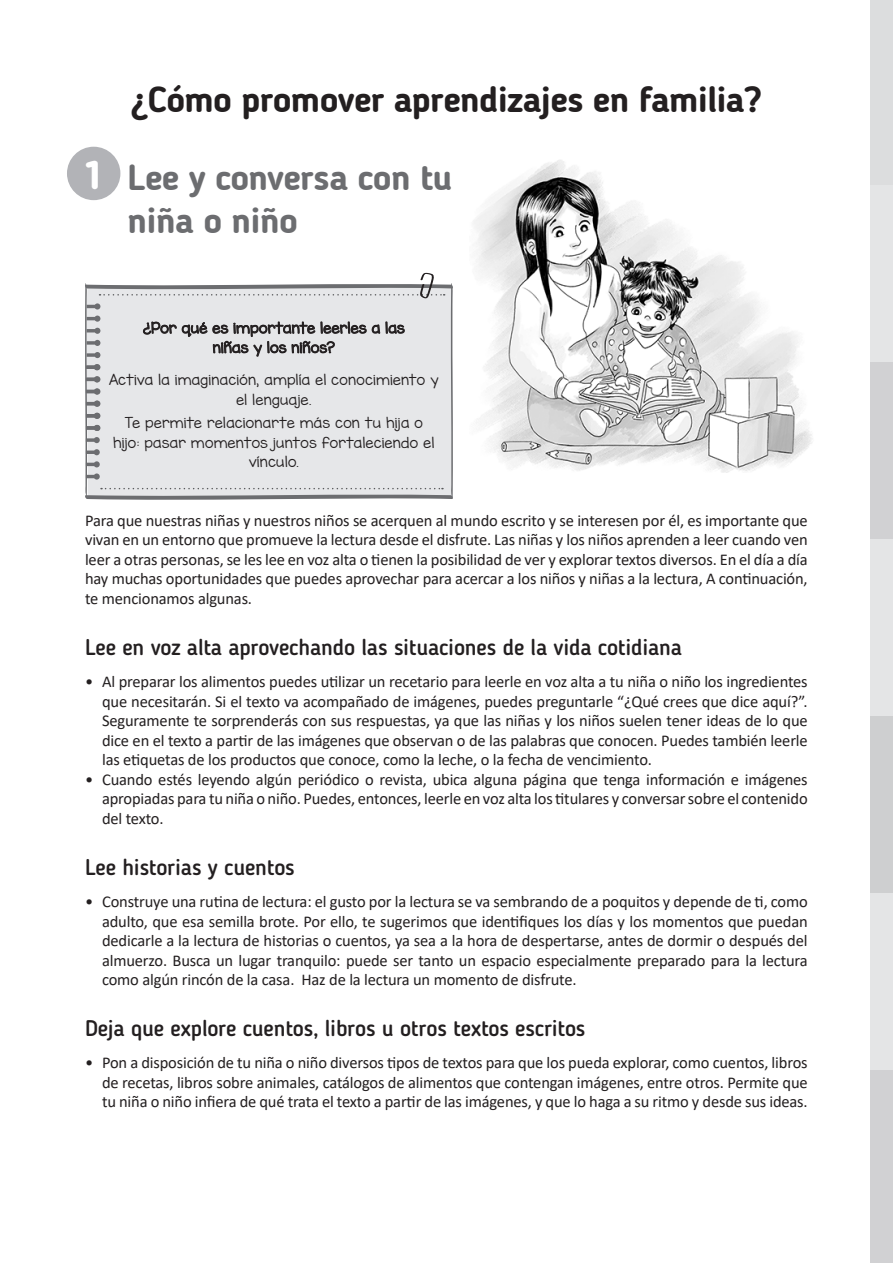
<style>
.page{position:relative;width:893px;height:1263px;background:#fff}
.page>*{position:absolute;margin:0;border:0;box-sizing:border-box;transform-origin:0 0}
.t1{font:700 39.9px "Gotham Rounded";color:#fff}
.t2{font:700 36px "Blogger Sans";letter-spacing:-.02em;color:#231f20}
.t3{font:700 36px/43.2px "Blogger Sans";letter-spacing:-.02em;color:#6c6d70}
.t4{font:500 22.5px "Blogger Sans";letter-spacing:-.01em;color:#231f20}
.PARRAFO_GENERAL{font:16.5px/19.5px "Calibri";letter-spacing:-.01em;color:#231f20;text-align:justify}
.BLOQUE_VERDE{font:13.5px/19.5px "KG Miss Kindergarten";letter-spacing:.04em;color:#231f20;text-align:center}
</style>
<div class="page">
<div style="left:871px;top:893px;width:22px;height:177px;background:#e4e5e6"></div>
<div style="left:871px;top:1070px;width:22px;height:193px;background:#d1d1d3"></div>
<div style="left:871px;top:716px;width:22px;height:177px;background:#cecfd0"></div>
<div style="left:871px;top:539px;width:22px;height:177px;background:#e4e5e6"></div>
<div style="left:871px;top:362px;width:22px;height:177px;background:#d1d1d3"></div>
<div style="left:871px;top:184px;width:22px;height:178px;background:#e4e5e6"></div>
<div style="left:871px;top:0;width:22px;height:184px;background:#dcddde"></div>
<svg style="left:85px;top:273px;width:368px;height:227px;background:#dbdcde"></svg>
<img style="left:474px;top:160px;width:338px;height:312px">
<div style="left:67px;top:147px;width:53px;height:53px;background:#b2b3b7;border-radius:50%"></div>
<p class="t1" style="left:85px;top:146px;width:18px">1</p>
<p class="t2" style="left:131px;top:78px;width:633px">¿Cómo promover aprendizajes en familia?</p>
<p class="t3" style="left:128px;top:155px;width:326px">Lee y conversa con tu niña o niño</p>
<p class="BLOQUE_VERDE" style="left:143px;top:318px;width:263px">¿Por qué es importante leerles a las niñas y los niños?</p>
<p class="BLOQUE_VERDE" style="left:109px;top:370px;width:331px">Activa la imaginación, amplía el conocimiento y el lenguaje.</p>
<p class="BLOQUE_VERDE" style="left:113px;top:413px;width:323px">Te permite relacionarte más con tu hija o hijo: pasar momentos juntos fortaleciendo el vínculo.</p>
<p class="PARRAFO_GENERAL" style="left:85px;top:510px;width:724px">Para que nuestras niñas y nuestros niños se acerquen al mundo escrito y se interesen por él, es importante que vivan en un entorno que promueve la lectura desde el disfrute. Las niñas y los niños aprenden a leer cuando ven leer a otras personas, se les lee en voz alta o tienen la posibilidad de ver y explorar textos diversos. En el día a día hay muchas oportunidades que puedes aprovechar para acercar a los niños y niñas a la lectura, A continuación, te mencionamos algunas.</p>
<p class="t4" style="left:85px;top:634px;width:599px">Lee en voz alta aprovechando las situaciones de la vida cotidiana</p>
<p class="PARRAFO_GENERAL" style="left:102px;top:672px;width:707px;text-indent:-17px">• Al preparar los alimentos puedes utilizar un recetario para leerle en voz alta a tu niña o niño los ingredientes que necesitarán. Si el texto va acompañado de imágenes, puedes preguntarle “¿Qué crees que dice aquí?”.<br>Seguramente te sorprenderás con sus respuestas, ya que las niñas y los niños suelen tener ideas de lo que dice en el texto a partir de las imágenes que observan o de las palabras que conocen. Puedes también leerle las etiquetas de los productos que conoce, como la leche, o la fecha de vencimiento.</p>
<p class="PARRAFO_GENERAL" style="left:102px;top:769px;width:707px;text-indent:-17px">• Cuando estés leyendo algún periódico o revista, ubica alguna página que tenga información e imágenes apropiadas para tu niña o niño. Puedes, entonces, leerle en voz alta los titulares y conversar sobre el contenido del texto.</p>
<p class="t4" style="left:85px;top:853px;width:211px">Lee historias y cuentos</p>
<p class="PARRAFO_GENERAL" style="left:102px;top:891px;width:707px;text-indent:-17px">• Construye una rutina de lectura: el gusto por la lectura se va sembrando de a poquitos y depende de ti, como adulto, que esa semilla brote. Por ello, te sugerimos que identifiques los días y los momentos que puedan dedicarle a la lectura de historias o cuentos, ya sea a la hora de despertarse, antes de dormir o después del almuerzo. Busca un lugar tranquilo: puede ser tanto un espacio especialmente preparado para la lectura como algún rincón de la casa. Haz de la lectura un momento de disfrute.</p>
<p class="t4" style="left:85px;top:1015px;width:502px">Deja que explore cuentos, libros u otros textos escritos</p>
<p class="PARRAFO_GENERAL" style="left:102px;top:1053px;width:707px;text-indent:-17px">• Pon a disposición de tu niña o niño diversos tipos de textos para que los pueda explorar, como cuentos, libros de recetas, libros sobre animales, catálogos de alimentos que contengan imágenes, entre otros. Permite que tu niña o niño infiera de qué trata el texto a partir de las imágenes, y que lo haga a su ritmo y desde sus ideas.</p>
</div>
